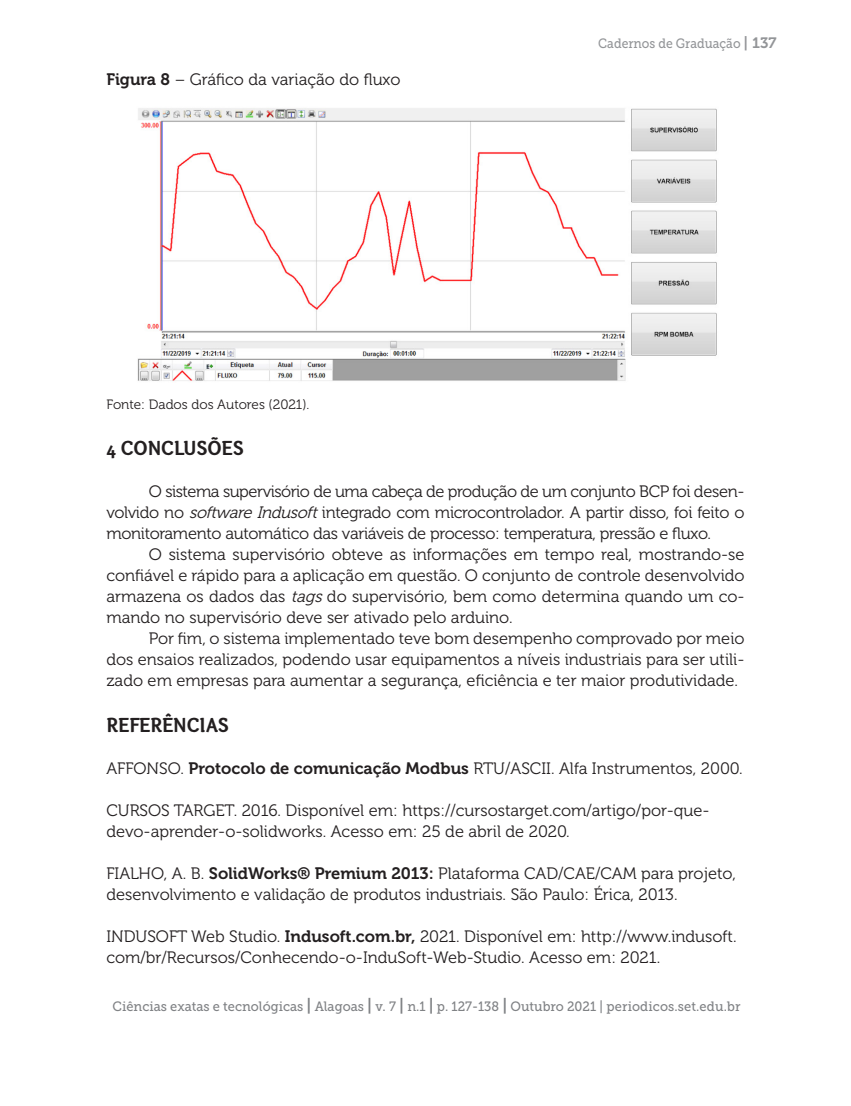
<style>
.page{position:relative;width:851px;height:1106px;background:#fff}
.page>*{position:absolute;margin:0;border:0;box-sizing:border-box;transform-origin:0 0}
.Título_1{font:21px "Otari Bold Limited";color:#231f20}
.Texto{font:16.5px/21px "Museo 300";color:#231f20;text-align:justify}
.t1{font:13.5px "Museo Slab 500";color:#808285;scale:.95 1}
.Texto-2{font:13.5px "Museo 300";color:#231f20}
.t2{font:13.5px "Museo Slab 500";color:#939598;scale:.9 1}
.s1{font-family:"Museo 700"}
.s2{font-family:"Museo 700";font-size:15px}
.s3{font-style:italic}
.s4{font-family:"Museo 700";font-size:16.5px}
</style>
<div class="page">
<img style="left:137px;top:108px;width:580px;height:273px">
<p class="Texto" style="left:106px;top:69px;width:296px"><span class="s1">Figura 8</span> – Gráfico da variação do fluxo</p>
<p class="t2" style="left:598px;top:36px;width:200px">Cadernos de Graduação <span class="s2">| 137</span></p>
<p class="Texto-2" style="left:106px;top:397px;width:204px">Fonte: Dados dos Autores (2021).</p>
<p class="Título_1" style="left:106px;top:435px;width:139px">4 CONCLUSÕES</p>
<p class="Texto" style="left:106px;top:481px;width:639px;text-indent:43px">O sistema supervisório de uma cabeça de produção de um conjunto BCP foi desen&shy;volvido no <span class="s3">softwareIndusoft</span>integrado com microcontrolador. A partir disso, foi feito o monitoramento automático das variáveis de processo: temperatura, pressão e fluxo.</p>
<p class="Texto" style="left:106px;top:544px;width:639px;text-indent:43px">O sistema supervisório obteve as informações em tempo real, mostrando-se confiável e rápido para a aplicação em questão. O conjunto de controle desenvolvido armazena os dados das <span class="s3">tags</span>do supervisório, bem como determina quando um co&shy;mando no supervisório deve ser ativado pelo arduino.</p>
<p class="Texto" style="left:106px;top:628px;width:639px;text-indent:43px">Por fim, o sistema implementado teve bom desempenho comprovado por meio dos ensaios realizados, podendo usar equipamentos a níveis industriais para ser utili&shy;zado em empresas para aumentar a segurança, eficiência e ter maior produtividade.</p>
<p class="Título_1" style="left:106px;top:712px;width:124px">REFERÊNCIAS</p>
<p class="Texto" style="left:106px;top:758px;width:637px">AFFONSO. <span class="s1">Protocolo de comunicação Modbus</span> RTU/ASCII. Alfa Instrumentos, 2000.</p>
<p class="Texto" style="left:106px;top:800px;width:604px">CURSOS TARGET. 2016. Disponível em: https://cursostarget.com/artigo/por-que&shy;devo-aprender-o-solidworks. Acesso em: 25 de abril de 2020.</p>
<p class="Texto" style="left:106px;top:863px;width:631px">FIALHO, A. B. <span class="s1">SolidWorks® Premium 2013:</span> Plataforma CAD/CAE/CAM para projeto, desenvolvimento e validação de produtos industriais. São Paulo: Érica, 2013.</p>
<p class="Texto" style="left:106px;top:926px;width:631px">INDUSOFT Web Studio. <span class="s1">Indusoft.com.br,</span> 2021. Disponível em: http://www.indusoft. com/br/Recursos/Conhecendo-o-InduSoft-Web-Studio. Acesso em: 2021.</p>
<p class="t1" style="left:113px;top:999px;width:662px">Ciências exatas e tecnológicas <span class="s4">|</span> Alagoas <span class="s4">|</span> v. 7 <span class="s4">|</span> n.1 <span class="s4">|</span> p. 127-138 <span class="s4">|</span> Outubro 2021 | periodicos.set.edu.br</p>
</div>
